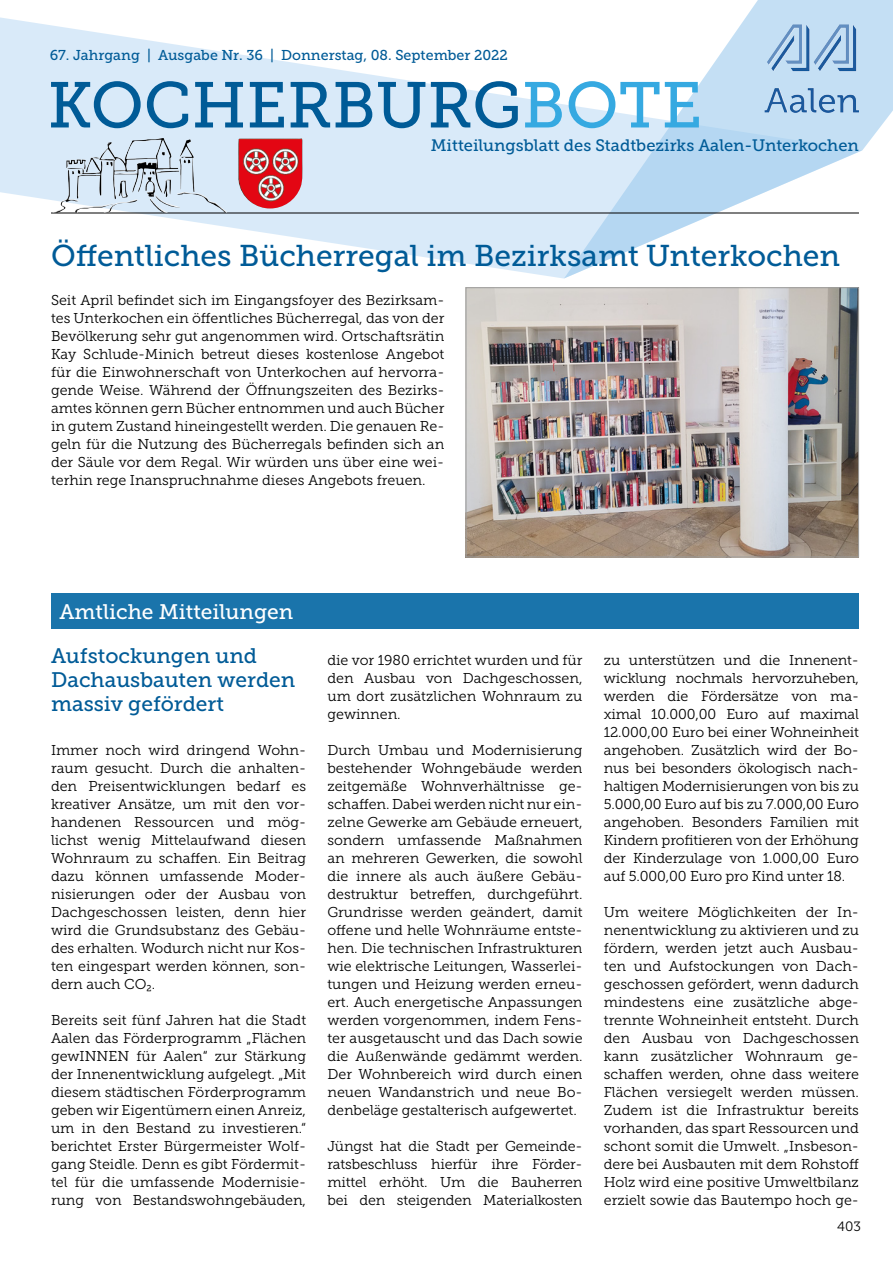
<style>
.page{position:relative;width:893px;height:1263px;background:#fff}
.page>*{position:absolute;margin:0;border:0;box-sizing:border-box;transform-origin:0 0}
.t1{font:64.5px "Museo Slab 500";color:#005b97}
.t2{font:30px "Museo Slab 500";color:#005b97}
.t3{font:21px/24px "Museo Slab 500";color:#005b97}
.t4{font:21px "Museo Slab 500";color:#fff}
.t5{font:16.5px "Museo Slab 500";color:#005b97}
.t6{font:14.25px/18px "Museo Slab 300";color:#000;text-align:justify}
.t7{font:14.25px "Museo Slab 500";color:#005b97}
.t8{font:13.5px "Museo Slab 300";color:#000}
.s1{color:#36a9e1}
</style>
<div class="page">
<svg style="left:0;top:17px;width:564px;height:262px;fill:#d9eaf9"></svg>
<svg style="left:564px;top:0;width:329px;height:279px"></svg>
<img style="left:831px;top:24px;width:25px;height:47px">
<hr style="left:51px;top:213px;width:808px;height:1px;background:#000">
<img style="left:238px;top:138px;width:65px;height:70px">
<img style="left:99px;top:138px;width:87px;height:61px">
<img style="left:468px;top:289px;width:389px;height:266px">
<div style="left:466px;top:287px;width:393px;height:270px;border:1px solid #9d9d9c"></div>
<div style="left:51px;top:593px;width:808px;height:36px;background:#1a74ab"></div>
<p class="t7" style="left:50px;top:47px;width:460px">67. Jahrgang | Ausgabe Nr. 36 | Donnerstag, 08. September 2022</p>
<h1 class="t1" style="left:48px;top:69px;width:656px">KOCHERBURG<span class="s1">BOTE</span></h1>
<p class="t5" style="left:431px;top:136px;width:430px">Mitteilungsblatt des Stadtbezirks Aalen-Unterkochen</p>
<h2 class="t2" style="left:51px;top:239px;width:791px">Öffentliches Bücherregal im Bezirksamt Unterkochen</h2>
<p class="t6" style="left:51px;top:291px;width:395px">Seit April befindet sich im Eingangsfoyer des Bezirksam&shy;tes Unterkochen ein öffentliches Bücherregal, das von der Bevölkerung sehr gut angenommen wird. Ortschaftsrätin Kay Schlude-Minich betreut dieses kostenlose Angebot für die Einwohnerschaft von Unterkochen auf hervorra&shy;gende Weise. Während der Öffnungszeiten des Bezirks&shy;amtes können gern Bücher entnommen und auch Bücher in gutem Zustand hineingestellt werden. Die genauen Re&shy;geln für die Nutzung des Bücherregals befinden sich an der Säule vor dem Regal. Wir würden uns über eine wei&shy;terhin rege Inanspruchnahme dieses Angebots freuen.</p>
<h3 class="t4" style="left:60px;top:600px;width:235px">Amtliche Mitteilungen</h3>
<h3 class="t3" style="left:51px;top:644px;width:246px">Aufstockungen und<br>Dachausbauten werden massiv gefördert</h3>
<p class="t6" style="left:51px;top:741px;width:257px">Immer noch wird dringend Wohn&shy;raum gesucht. Durch die anhalten&shy;den Preisentwicklungen bedarf es kreativer Ansätze, um mit den vor&shy;handenen Ressourcen und mög&shy;lichst wenig Mittelaufwand diesen Wohnraum zu schaffen. Ein Beitrag dazu können umfassende Moder&shy;nisierungen oder der Ausbau von Dachgeschossen leisten, denn hier wird die Grundsubstanz des Gebäu&shy;des erhalten. Wodurch nicht nur Kos&shy;ten eingespart werden können, son&shy;dern auch CO₂.</p>
<p class="t6" style="left:51px;top:1011px;width:257px">Bereits seit fünf Jahren hat die Stadt Aalen das Förderprogramm „Flächen gewINNEN für Aalen“ zur Stärkung der Innenentwicklung aufgelegt. „Mit diesem städtischen Förderprogramm geben wir Eigentümern einen Anreiz, um in den Bestand zu investieren.“ berichtet Erster Bürgermeister Wolf&shy;gang Steidle. Denn es gibt Fördermit&shy;tel für die umfassende Modernisie&shy;rung von Bestandswohngebäuden,</p>
<p class="t6" style="left:327px;top:651px;width:257px">die vor 1980 errichtet wurden und für den Ausbau von Dachgeschossen, um dort zusätzlichen Wohnraum zu gewinnen.</p>
<p class="t6" style="left:327px;top:741px;width:257px">Durch Umbau und Modernisierung bestehender Wohngebäude werden zeitgemäße Wohnverhältnisse ge&shy;schaffen. Dabei werden nicht nur ein&shy;zelne Gewerke am Gebäude erneuert, sondern umfassende Maßnahmen an mehreren Gewerken, die sowohl die innere als auch äußere Gebäu&shy;destruktur betreffen, durchgeführt.<br>Grundrisse werden geändert, damit offene und helle Wohnräume entste&shy;hen. Die technischen Infrastrukturen wie elektrische Leitungen, Wasserlei&shy;tungen und Heizung werden erneu&shy;ert. Auch energetische Anpassungen werden vorgenommen, indem Fens&shy;ter ausgetauscht und das Dach sowie die Außenwände gedämmt werden.<br>Der Wohnbereich wird durch einen neuen Wandanstrich und neue Bo&shy;denbeläge gestalterisch aufgewertet.</p>
<p class="t6" style="left:327px;top:1137px;width:257px">Jüngst hat die Stadt per Gemeinde&shy;ratsbeschluss hierfür ihre Förder&shy;mittel erhöht. Um die Bauherren bei den steigenden Materialkosten</p>
<p class="t6" style="left:604px;top:651px;width:257px">zu unterstützen und die Innenent&shy;wicklung nochmals hervorzuheben, werden die Fördersätze von ma&shy;ximal 10.000,00 Euro auf maximal 12.000,00 Euro bei einer Wohneinheit angehoben. Zusätzlich wird der Bo&shy;nus bei besonders ökologisch nach&shy;haltigen Modernisierungen von bis zu 5.000,00 Euro auf bis zu 7.000,00 Euro angehoben. Besonders Familien mit Kindern profitieren von der Erhöhung der Kinderzulage von 1.000,00 Euro auf 5.000,00 Euro pro Kind unter 18.</p>
<p class="t6" style="left:604px;top:903px;width:257px">Um weitere Möglichkeiten der In&shy;nenentwicklung zu aktivieren und zu fördern, werden jetzt auch Ausbau&shy;ten und Aufstockungen von Dach&shy;geschossen gefördert, wenn dadurch mindestens eine zusätzliche abge&shy;trennte Wohneinheit entsteht. Durch den Ausbau von Dachgeschossen kann zusätzlicher Wohnraum ge&shy;schaffen werden, ohne dass weitere Flächen versiegelt werden müssen.<br>Zudem ist die Infrastruktur bereits vorhanden, das spart Ressourcen und schont somit die Umwelt. „Insbeson&shy;dere bei Ausbauten mit dem Rohstoff Holz wird eine positive Umweltbilanz erzielt sowie das Bautempo hoch ge-</p>
<p class="t8" style="left:837px;top:1218px;width:25px">403</p>
</div>
